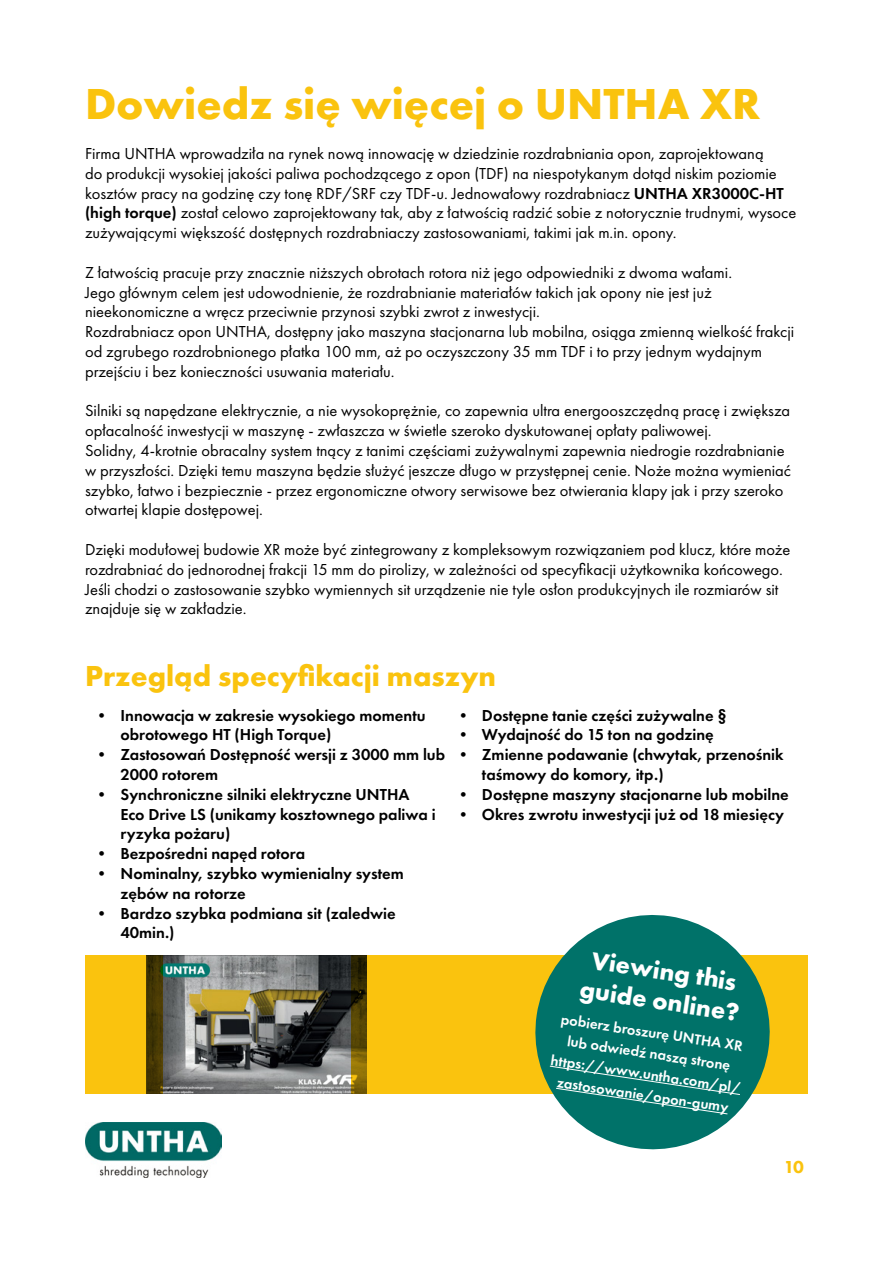
<style>
.page{position:relative;width:893px;height:1263px;background:#fff}
.page>*{position:absolute;margin:0;border:0;box-sizing:border-box;transform-origin:0 0}
.t1{font:700 45px "Futura PT";color:#fac30e}
.t2{font:700 30px "Futura PT";color:#fac30e}
.t3{font:700 25.5px/30px "Futura PT";color:#fff}
.t4{font:800 18px "Futura PT";color:#fac30e}
.t5{font:16.5px/19.8px "Futura PT";color:#000}
.t6{font:600 16.5px/19.8px "Futura PT";color:#000}
.t7{font:600 15px/21px "Futura PT";color:#fff;text-align:center}
.s1{font-weight:600}
</style>
<div class="page">
<img style="left:85px;top:1122px;width:137px;height:56px">
<img style="left:163px;top:955px;width:188px;height:138px">
<div style="left:351px;top:955px;width:457px;height:138px;background:#fac30e"></div>
<svg style="left:527px;top:915px;width:251px;height:235px;fill:#007269"></svg>
<svg style="left:549px;top:1065px;width:192px;height:50px;background:#117b72"></svg>
<svg style="left:85px;top:955px;width:78px;height:138px;background:#d4a60b"></svg>
<h1 class="t1" style="left:85px;top:75px;width:677px">Dowiedz się więcej o UNTHA XR</h1>
<p class="t5" style="left:85px;top:143px;width:713px">Firma UNTHA wprowadziła na rynek nową innowację w dziedzinie rozdrabniania opon, zaprojektowaną<br>do produkcji wysokiej jakości paliwa pochodzącego z opon (TDF) na niespotykanym dotąd niskim poziomie kosztów pracy na godzinę czy tonę RDF/SRF czy TDF-u. Jednowałowy rozdrabniacz <span class="s1">UNTHA XR3000C-HT (high torque)</span> został celowo zaprojektowany tak, aby z łatwością radzić sobie z notorycznie trudnymi, wysoce zużywającymi większość dostępnych rozdrabniaczy zastosowaniami, takimi jak m.in. opony.</p>
<p class="t5" style="left:85px;top:262px;width:711px">Z łatwością pracuje przy znacznie niższych obrotach rotora niż jego odpowiedniki z dwoma wałami.<br>Jego głównym celem jest udowodnienie, że rozdrabnianie materiałów takich jak opony nie jest już nieekonomiczne a wręcz przeciwnie przynosi szybki zwrot z inwestycji.<br>Rozdrabniacz opon UNTHA, dostępny jako maszyna stacjonarna lub mobilna, osiąga zmienną wielkość frakcji od zgrubego rozdrobnionego płatka 100 mm, aż po oczyszczony 35 mm TDF i to przy jednym wydajnym przejściu i bez konieczności usuwania materiału.</p>
<p class="t5" style="left:85px;top:401px;width:708px">Silniki są napędzane elektrycznie, a nie wysokoprężnie, co zapewnia ultra energooszczędną pracę i zwiększa opłacalność inwestycji w maszynę - zwłaszcza w świetle szeroko dyskutowanej opłaty paliwowej.<br>Solidny, 4-krotnie obracalny system tnący z tanimi częściami zużywalnymi zapewnia niedrogie rozdrabnianie w przyszłości. Dzięki temu maszyna będzie służyć jeszcze długo w przystępnej cenie. Noże można wymieniać szybko, łatwo i bezpiecznie - przez ergonomiczne otwory serwisowe bez otwierania klapy jak i przy szeroko otwartej klapie dostępowej.</p>
<p class="t5" style="left:85px;top:539px;width:707px">Dzięki modułowej budowie XR może być zintegrowany z kompleksowym rozwiązaniem pod klucz, które może rozdrabniać do jednorodnej frakcji 15 mm do pirolizy, w zależności od specyfikacji użytkownika końcowego.<br>Jeśli chodzi o zastosowanie szybko wymiennych sit urządzenie nie tyle osłon produkcyjnych ile rozmiarów sit znajduje się w zakładzie.</p>
<h2 class="t2" style="left:85px;top:657px;width:412px">Przegląd specyfikacji maszyn</h2>
<p class="t6" style="left:121px;top:705px;width:307px;text-indent:-27px">• Innowacja w zakresie wysokiego momentu obrotowego HT (High Torque)</p>
<p class="t6" style="left:121px;top:745px;width:326px;text-indent:-27px">• Zastosowań Dostępność wersji z 3000 mm lub<br>2000 rotorem</p>
<p class="t6" style="left:121px;top:784px;width:317px;text-indent:-27px">• Synchroniczne silniki elektryczne UNTHA<br>Eco Drive LS (unikamy kosztownego paliwa i ryzyka pożaru)</p>
<p class="t6" style="left:94px;top:844px;width:213px">• Bezpośredni napęd rotora</p>
<p class="t6" style="left:121px;top:863px;width:285px;text-indent:-27px">• Nominalny, szybko wymienialny system zębów na rotorze</p>
<p class="t6" style="left:121px;top:903px;width:277px;text-indent:-27px">• Bardzo szybka podmiana sit (zaledwie<br>40min.)</p>
<p class="t6" style="left:455px;top:705px;width:273px">• Dostępne tanie części zużywalne §</p>
<p class="t6" style="left:455px;top:725px;width:260px">• Wydajność do 15 ton na godzinę</p>
<p class="t6" style="left:482px;top:745px;width:303px;text-indent:-27px">• Zmienne podawanie (chwytak, przenośnik taśmowy do komory, itp.)</p>
<p class="t6" style="left:455px;top:784px;width:335px">• Dostępne maszyny stacjonarne lub mobilne</p>
<p class="t6" style="left:455px;top:804px;width:330px">• Okres zwrotu inwestycji już od 18 miesięcy</p>
<h3 class="t3" style="left:587px;top:943px;width:163px;rotate:9deg">Viewing this guide online?</h3>
<p class="t7" style="left:558px;top:1008px;width:194px;rotate:8deg">pobierz broszurę UNTHA XR lub odwiedź naszą stronę https://www.untha.com/pl/ zastosowanie/opon-gumy</p>
<p class="t4" style="left:784px;top:1156px;width:22px">10</p>
</div>
